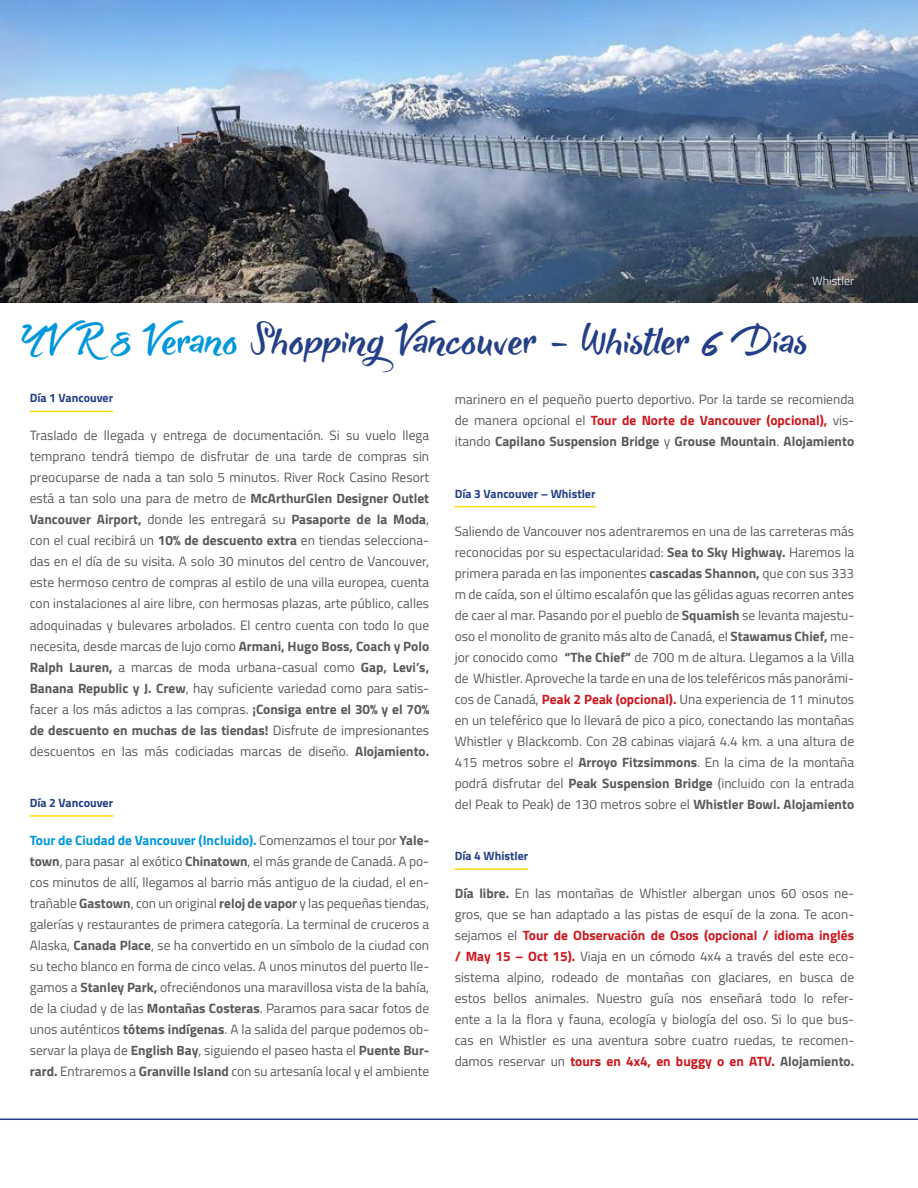
<style>
.page{position:relative;width:918px;height:1188px;background:#fff}
.page>*{position:absolute;margin:0;border:0;box-sizing:border-box;transform-origin:0 0}
.t1{font:42px "She Always Walk Alone";color:#233f87}
.t2{font:13.5px/21px "Titillium Web";color:#58595b;text-align:justify}
.t3{font:700 12px "Titillium Web";color:#233f87}
.t4{font:300 12px "Titillium Web";color:#fff}
.s1{color:#0097dc}
.s2{font-weight:700;color:#cc171e}
.s3{font-weight:700}
.s4{font-weight:700;color:#0097dc}
</style>
<div class="page">
<hr style="left:0;top:1119px;width:918px;height:1px;background:#233f87">
<hr style="left:30px;top:411px;width:83px;height:1px;background:#fdd900">
<hr style="left:30px;top:815px;width:83px;height:2px;background:#fdd900">
<hr style="left:455px;top:506px;width:141px;height:1px;background:#fdd900">
<hr style="left:455px;top:868px;width:73px;height:2px;background:#fdd900">
<img style="left:0;top:0;width:918px;height:302px">
<p class="t4" style="left:812px;top:272px;width:43px">Whistler</p>
<h1 class="t1" style="left:24px;top:316px;width:784px"><span class="s1">YVR 8 Verano</span> Shopping Vancouver - Whistler 6 Días</h1>
<p class="t2" style="left:455px;top:388px;width:401px">marinero en el pequeño puerto deportivo. Por la tarde se recomienda de manera opcional el <span class="s2">Tour de Norte de Vancouver (opcional),</span> vis&shy;itando <span class="s3">Capilano Suspension Bridge</span> y <span class="s3">Grouse Mountain</span>. <span class="s3">Alojamiento</span></p>
<p class="t3" style="left:455px;top:484px;width:142px">Día 3 Vancouver – Whistler</p>
<p class="t2" style="left:455px;top:520px;width:401px">Saliendo de Vancouver nos adentraremos en una de las carreteras más reconocidas por su espectacularidad: <span class="s3">Sea to Sky Highway.</span> Haremos la primera parada en las imponentes <span class="s3">cascadas Shannon,</span> que con sus 333 m de caída, son el último escalafón que las gélidas aguas recorren antes de caer al mar. Pasando por el pueblo de <span class="s3">Squamish</span> se levanta majestu&shy;oso el monolito de granito más alto de Canadá, el <span class="s3">Stawamus Chief,</span> me&shy;jor conocido como <span class="s3">“The Chief”</span> de 700 m de altura. Llegamos a la Villa de Whistler. Aproveche la tarde en una de los teleféricos más panorámi&shy;cos de Canadá, <span class="s2">Peak 2 Peak (opcional).</span> Una experiencia de 11 minutos en un teleférico que lo llevará de pico a pico, conectando las montañas Whistler y Blackcomb. Con 28 cabinas viajará 4.4 km. a una altura de 415 metros sobre el <span class="s3">Arroyo Fitzsimmons</span>. En la cima de la montaña podrá disfrutar del <span class="s3">Peak Suspension Bridge</span> (incluido con la entrada del Peak to Peak) de 130 metros sobre el <span class="s3">Whistler Bowl. Alojamiento</span></p>
<p class="t3" style="left:455px;top:847px;width:75px">Día 4 Whistler</p>
<p class="t2" style="left:455px;top:882px;width:401px"><span class="s3">Día libre.</span> En las montañas de Whistler albergan unos 60 osos ne&shy;gros, que se han adaptado a las pistas de esquí de la zona. Te acon&shy;sejamos el <span class="s2">Tour de Observación de Osos (opcional / idioma inglés / May 15 – Oct 15).</span> Viaja en un cómodo 4x4 a través del este eco&shy;sistema alpino, rodeado de montañas con glaciares, en busca de estos bellos animales. Nuestro guía nos enseñará todo lo refer&shy;ente a la la flora y fauna, ecología y biología del oso. Si lo que bus&shy;cas en Whistler es una aventura sobre cuatro ruedas, te recomen&shy;damos reservar un <span class="s2">tours en 4x4, en buggy o en ATV.</span> <span class="s3">Alojamiento.</span></p>
<p class="t3" style="left:30px;top:389px;width:85px">Día 1 Vancouver</p>
<p class="t2" style="left:30px;top:425px;width:401px">Traslado de llegada y entrega de documentación. Si su vuelo llega temprano tendrá tiempo de disfrutar de una tarde de compras sin preocuparse de nada a tan solo 5 minutos. River Rock Casino Resort está a tan solo una para de metro de <span class="s3">McArthurGlen Designer Outlet Vancouver Airport,</span> donde les entregará su <span class="s3">Pasaporte de la Moda</span>, con el cual recibirá un <span class="s3">10% de descuento extra</span> en tiendas selecciona&shy;das en el día de su visita. A solo 30 minutos del centro de Vancouver, este hermoso centro de compras al estilo de una villa europea, cuenta con instalaciones al aire libre, con hermosas plazas, arte público, calles adoquinadas y bulevares arbolados. El centro cuenta con todo lo que necesita, desde marcas de lujo como <span class="s3">Armani, Hugo Boss, Coach y Polo Ralph Lauren,</span> a marcas de moda urbana-casual como <span class="s3">Gap, Levi’s, Banana Republic y J. Crew</span>, hay suficiente variedad como para satis&shy;facer a los más adictos a las compras. <span class="s3">¡Consiga entre el 30% y el 70% de descuento en muchas de las tiendas!</span> Disfrute de impresionantes descuentos en las más codiciadas marcas de diseño. <span class="s3">Alojamiento.</span></p>
<p class="t3" style="left:30px;top:794px;width:85px">Día 2 Vancouver</p>
<p class="t2" style="left:30px;top:829px;width:401px"><span class="s4">Tour de Ciudad de Vancouver (Incluido).</span> Comenzamos el tour por <span class="s3">Yale&shy;town</span>, para pasar al exótico <span class="s3">Chinatown</span>, el más grande de Canadá. A po&shy;cos minutos de allí, llegamos al barrio más antiguo de la ciudad, el en&shy;trañable <span class="s3">Gastown</span>, con un original <span class="s3">reloj de vapor</span> y las pequeñas tiendas, galerías y restaurantes de primera categoría. La terminal de cruceros a Alaska, <span class="s3">Canada Place</span>, se ha convertido en un símbolo de la ciudad con su techo blanco en forma de cinco velas. A unos minutos del puerto lle&shy;gamos a <span class="s3">Stanley Park,</span> ofreciéndonos una maravillosa vista de la bahía, de la ciudad y de las <span class="s3">Montañas Costeras</span>. Paramos para sacar fotos de unos auténticos <span class="s3">tótems indígenas</span>. A la salida del parque podemos ob&shy;servar la playa de <span class="s3">English Bay</span>, siguiendo el paseo hasta el <span class="s3">Puente Bur&shy;rard.</span> Entraremos a <span class="s3">Granville Island</span> con su artesanía local y el ambiente</p>
</div>
